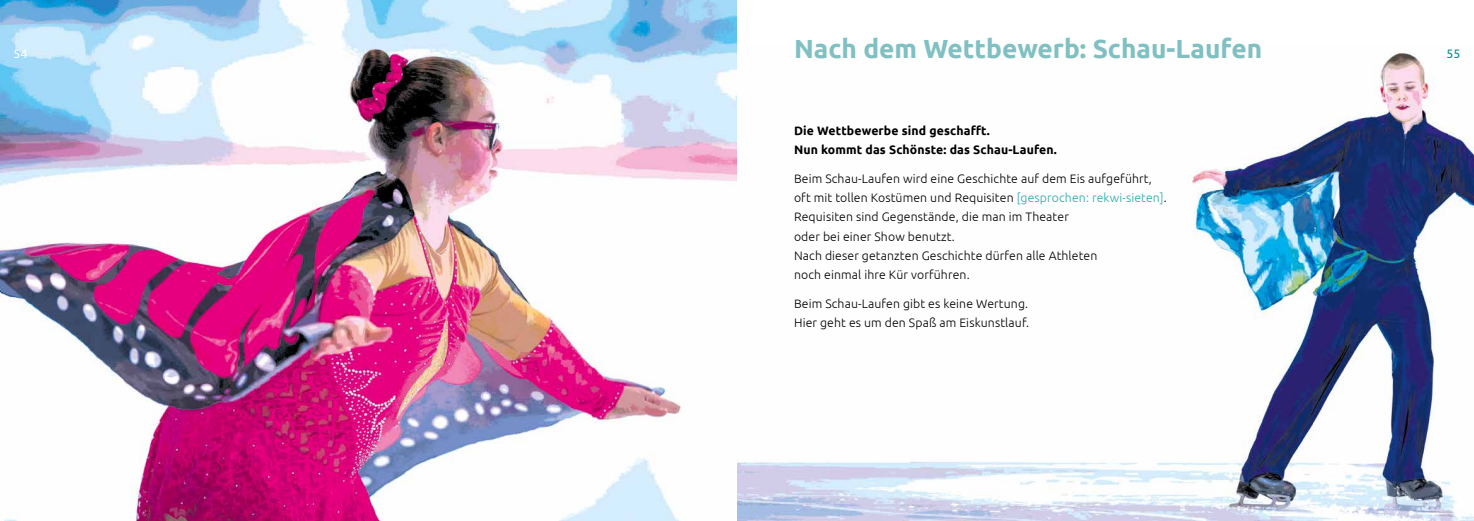
<style>
.page{position:relative;width:1474px;height:521px;background:#fff}
.page>*{position:absolute;margin:0;border:0;box-sizing:border-box;transform-origin:0 0}
.t1{font:700 26.25px "Ubuntu";color:#80c0c3}
.t2{font:300 12.25px/19.2px "Ubuntu";letter-spacing:.01em;color:#000}
.t3{font:700 12.25px/19.2px "Ubuntu";letter-spacing:.01em;color:#000}
.t4{font:12.25px "Ubuntu";color:#fff}
.t5{font:12.25px "Ubuntu";color:#00888a}
.s1{color:#2fa8ab}
</style>
<div class="page">
<img style="left:737px;top:52px;width:736px;height:469px">
<img style="left:0;top:0;width:737px;height:521px">
<h1 class="t1" style="left:794px;top:32px;width:469px">Nach dem Wettbewerb: Schau-Laufen</h1>
<p class="t4" style="left:14px;top:46px;width:15px">54</p>
<p class="t5" style="left:1446px;top:46px;width:15px">55</p>
<p class="t3" style="left:794px;top:121px;width:264px">Die Wettbewerbe sind geschafft.<br>Nun kommt das Schönste: das Schau-Laufen.</p>
<p class="t2" style="left:794px;top:169px;width:374px">Beim Schau-Laufen wird eine Geschichte auf dem Eis aufgeführt, oft mit tollen Kostümen und Requisiten <span class="s1">[gesprochen: rekwi-sieten]</span>.<br>Requisiten sind Gegenstände, die man im Theater<br>oder bei einer Show benutzt.<br>Nach dieser getanzten Geschichte dürfen alle Athleten<br>noch einmal ihre Kür vorführen.</p>
<p class="t2" style="left:794px;top:294px;width:237px">Beim Schau-Laufen gibt es keine Wertung.<br>Hier geht es um den Spaß am Eiskunstlauf.</p>
</div>
